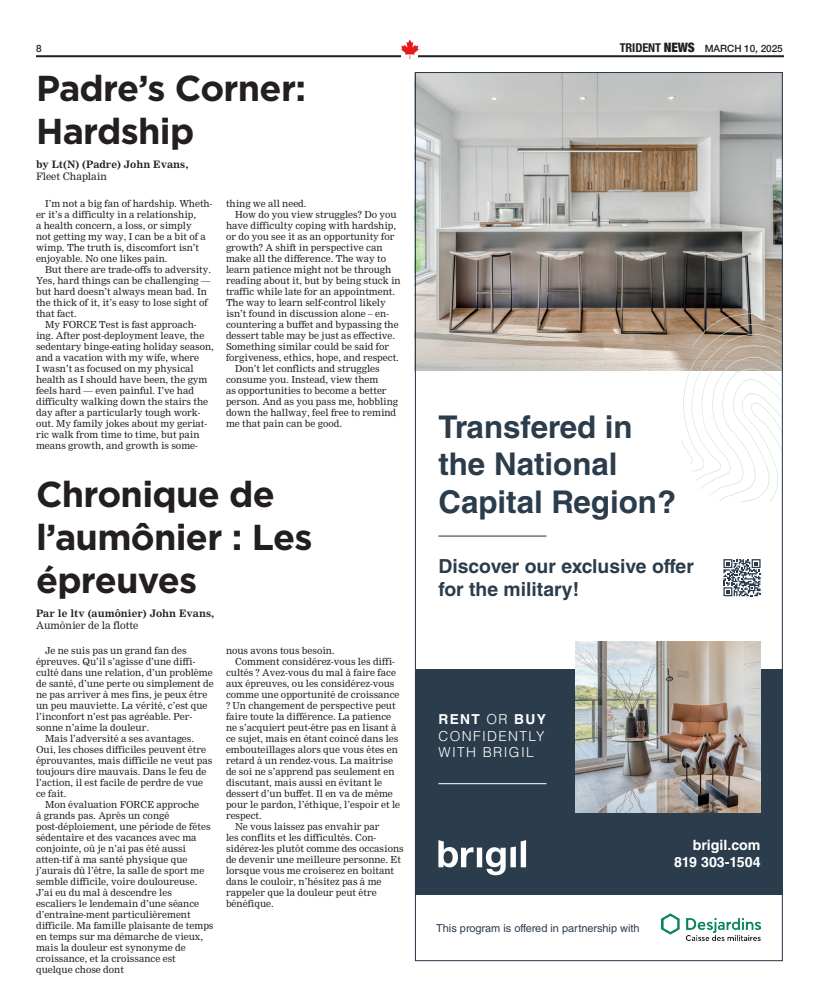
<style>
.page{position:relative;width:820px;height:1008px;background:#fff}
.page>*{position:absolute;margin:0;border:0;box-sizing:border-box;transform-origin:0 0}
.Headlines{font:700 36px/43.2px "Gotham";letter-spacing:-.02em;color:#231f20}
.t1{font:700 31.3px/37.6px "Helvetica LT Std";color:#2b3c4c}
.t2{font:700 19.3px/23.2px "Helvetica LT Std";color:#2b3c4c}
.t3{font:700 14.2px/17px "Helvetica LT Std";color:#fff;text-align:right}
.t4{font:300 13.7px/16.5px "Helvetica LT Std";letter-spacing:.1em;color:#fff;text-align:justify}
.t5{font:11px "Helvetica LT Std";color:#2b3c4c}
.Headlines-2{font:700 10px "Nimrod";color:#231f20}
.Headlines-3{font:10px "Nimrod";color:#231f20}
.t6{font:500 10px "Helvetica Neue";letter-spacing:-.005em;color:#231f20}
.Body_Text{font:9.5px/11px "Nimrod";color:#231f20}
.s1{font-family:"Helvetica Neue LT Std";font-weight:700;font-stretch:condensed;font-size:12.2px}
.s2{font-weight:900;font-stretch:condensed;font-size:13px}
.s3{font-weight:700}
</style>
<div class="page">
<hr style="left:36px;top:55px;width:747px;height:2px;background:#231f20">
<img style="left:399px;top:39px;width:22px;height:20px">
<div style="left:415px;top:669px;width:367px;height:226px;background:#2b3c4c"></div>
<svg style="left:438px;top:840px;width:88px;height:35px"></svg>
<svg style="left:723px;top:559px;width:37px;height:37px"></svg>
<img style="left:417px;top:74px;width:363px;height:296px">
<img style="left:661px;top:913px;width:99px;height:28px">
<svg style="left:680px;top:313px;width:100px;height:188px"></svg>
<hr style="left:438px;top:536px;width:108px;height:1px;background:#2b3c4c">
<hr style="left:438px;top:783px;width:108px;height:1px;background:#fff">
<img style="left:575px;top:642px;width:185px;height:171px">
<p class="t6" style="left:36px;top:41px;width:7px">8</p>
<p class="t6" style="left:619px;top:40px;width:165px"><span class="s1">TRIDENT</span> <span class="s2">NEWS</span> MARCH 10, 2025</p>
<p class="Headlines" style="left:36px;top:66px;width:271px">Padre’s Corner:<br>Hardship</p>
<p class="Headlines-2" style="left:36px;top:158px;width:154px">by Lt(N) (Padre) John Evans,</p>
<p class="Headlines-3" style="left:36px;top:170px;width:72px">Fleet Chaplain</p>
<p class="Body_Text" style="left:36px;top:199px;width:178px;text-indent:9px">I’m not a big fan of hardship. Wheth&shy;er it’s a difficulty in a relationship,<br>a health concern, a loss, or simply<br>not getting my way, I can be a bit of a wimp. The truth is, discomfort isn’t enjoyable. No one likes pain.</p>
<p class="Body_Text" style="left:36px;top:265px;width:177px;text-indent:9px">But there are trade-offs to adversity.<br>Yes, hard things can be challenging — but hard doesn’t always mean bad. In the thick of it, it’s easy to lose sight of that fact.</p>
<p class="Body_Text" style="left:36px;top:320px;width:179px;text-indent:9px">My FORCE Test is fast approach&shy;ing. After post-deployment leave, the sedentary binge-eating holiday season, and a vacation with my wife, where<br>I wasn’t as focused on my physical health as I should have been, the gym feels hard — even painful. I’ve had difficulty walking down the stairs the day after a particularly tough work&shy;out. My family jokes about my geriat&shy;ric walk from time to time, but pain means growth, and growth is some-</p>
<p class="Body_Text" style="left:226px;top:199px;width:82px">thing we all need.</p>
<p class="Body_Text" style="left:226px;top:210px;width:176px;text-indent:9px">How do you view struggles? Do you have difficulty coping with hardship, or do you see it as an opportunity for growth? A shift in perspective can make all the difference. The way to learn patience might not be through reading about it, but by being stuck in traffic while late for an appointment.<br>The way to learn self-control likely isn’t found in discussion alone – en&shy;countering a buffet and bypassing the dessert table may be just as effective.<br>Something similar could be said for forgiveness, ethics, hope, and respect.</p>
<p class="Body_Text" style="left:226px;top:364px;width:174px;text-indent:9px">Don’t let conflicts and struggles consume you. Instead, view them<br>as opportunities to become a better person. And as you pass me, hobbling down the hallway, feel free to remind me that pain can be good.</p>
<p class="Headlines" style="left:36px;top:472px;width:278px">Chronique de l’aumônier : Les épreuves</p>
<p class="Headlines-2" style="left:36px;top:608px;width:180px">Par le ltv (aumônier) John Evans,</p>
<p class="Headlines-3" style="left:36px;top:619px;width:104px">Aumônier de la flotte</p>
<p class="Body_Text" style="left:45px;top:645px;width:143px">Je ne suis pas un grand fan des</p>
<p class="Body_Text" style="left:36px;top:656px;width:161px">épreuves. Qu’il s’agisse d’une diffi-</p>
<p class="Body_Text" style="left:36px;top:667px;width:178px">culté dans une relation, d’un problème</p>
<p class="Body_Text" style="left:36px;top:678px;width:179px">de santé, d’une perte ou simplement de</p>
<p class="Body_Text" style="left:36px;top:689px;width:173px">ne pas arriver à mes fins, je peux être</p>
<p class="Body_Text" style="left:36px;top:700px;width:173px">un peu mauviette. La vérité, c’est que</p>
<p class="Body_Text" style="left:36px;top:711px;width:158px">l’inconfort n’est pas agréable. Per-</p>
<p class="Body_Text" style="left:36px;top:722px;width:114px">sonne n’aime la douleur.</p>
<p class="Body_Text" style="left:45px;top:733px;width:150px">Mais l’adversité a ses avantages.</p>
<p class="Body_Text" style="left:36px;top:744px;width:171px">Oui, les choses difficiles peuvent être</p>
<p class="Body_Text" style="left:36px;top:755px;width:178px">éprouvantes, mais difficile ne veut pas</p>
<p class="Body_Text" style="left:36px;top:766px;width:172px">toujours dire mauvais. Dans le feu de</p>
<p class="Body_Text" style="left:36px;top:777px;width:168px">l’action, il est facile de perdre de vue</p>
<p class="Body_Text" style="left:36px;top:788px;width:32px">ce fait.</p>
<p class="Body_Text" style="left:45px;top:799px;width:156px">Mon évaluation FORCE approche</p>
<p class="Body_Text" style="left:36px;top:810px;width:135px">à grands pas. Après un congé</p>
<p class="Body_Text" style="left:36px;top:821px;width:176px">post-déploiement, une période de fêtes</p>
<p class="Body_Text" style="left:36px;top:832px;width:162px">sédentaire et des vacances avec ma</p>
<p class="Body_Text" style="left:36px;top:843px;width:151px">conjointe, où je n’ai pas été aussi</p>
<p class="Body_Text" style="left:36px;top:854px;width:153px">atten-tif à ma santé physique que</p>
<p class="Body_Text" style="left:36px;top:865px;width:170px">j’aurais dû l’être, la salle de sport me</p>
<p class="Body_Text" style="left:36px;top:876px;width:163px">semble difficile, voire douloureuse.</p>
<p class="Body_Text" style="left:36px;top:887px;width:137px">J’ai eu du mal à descendre les</p>
<p class="Body_Text" style="left:36px;top:898px;width:165px">escaliers le lendemain d’une séance</p>
<p class="Body_Text" style="left:36px;top:909px;width:156px">d’entraîne-ment particulièrement</p>
<p class="Body_Text" style="left:36px;top:920px;width:179px">difficile. Ma famille plaisante de temps</p>
<p class="Body_Text" style="left:36px;top:931px;width:168px">en temps sur ma démarche de vieux,</p>
<p class="Body_Text" style="left:36px;top:942px;width:151px">mais la douleur est synonyme de</p>
<p class="Body_Text" style="left:36px;top:953px;width:141px">croissance, et la croissance est</p>
<p class="Body_Text" style="left:36px;top:964px;width:89px">quelque chose dont</p>
<p class="Body_Text" style="left:226px;top:645px;width:110px">nous avons tous besoin.</p>
<p class="Body_Text" style="left:226px;top:656px;width:176px;text-indent:9px">Comment considérez-vous les diffi&shy;cultés ? Avez-vous du mal à faire face aux épreuves, ou les considérez-vous comme une opportunité de croissance ? Un changement de perspective peut faire toute la différence. La patience ne s’acquiert peut-être pas en lisant à ce sujet, mais en étant coincé dans les embouteillages alors que vous êtes en retard à un rendez-vous. La maîtrise de soi ne s’apprend pas seulement en discutant, mais aussi en évitant le dessert d’un buffet. Il en va de même pour le pardon, l’éthique, l’espoir et le respect.</p>
<p class="Body_Text" style="left:226px;top:821px;width:179px;text-indent:9px">Ne vous laissez pas envahir par<br>les conflits et les difficultés. Con&shy;sidérez-les plutôt comme des occasions de devenir une meilleure personne. Et lorsque vous me croiserez en boitant dans le couloir, n’hésitez pas à me rappeler que la douleur peut être bénéfique.</p>
<p class="t1" style="left:438px;top:408px;width:239px">Transfered in the National<br>Capital Region?</p>
<p class="t2" style="left:438px;top:554px;width:257px">Discover our exclusive offer for the military!</p>
<p class="t4" style="left:438px;top:711px;width:109px"><span class="s3">RENT</span> OR <span class="s3">BUY </span>CONFIDENTLY WITH BRIGIL</p>
<p class="t5" style="left:436px;top:922px;width:205px">This program is offered in partnership with</p>
<p class="t3" style="left:673px;top:837px;width:88px">brigil.com<br>819 303-1504</p>
</div>
